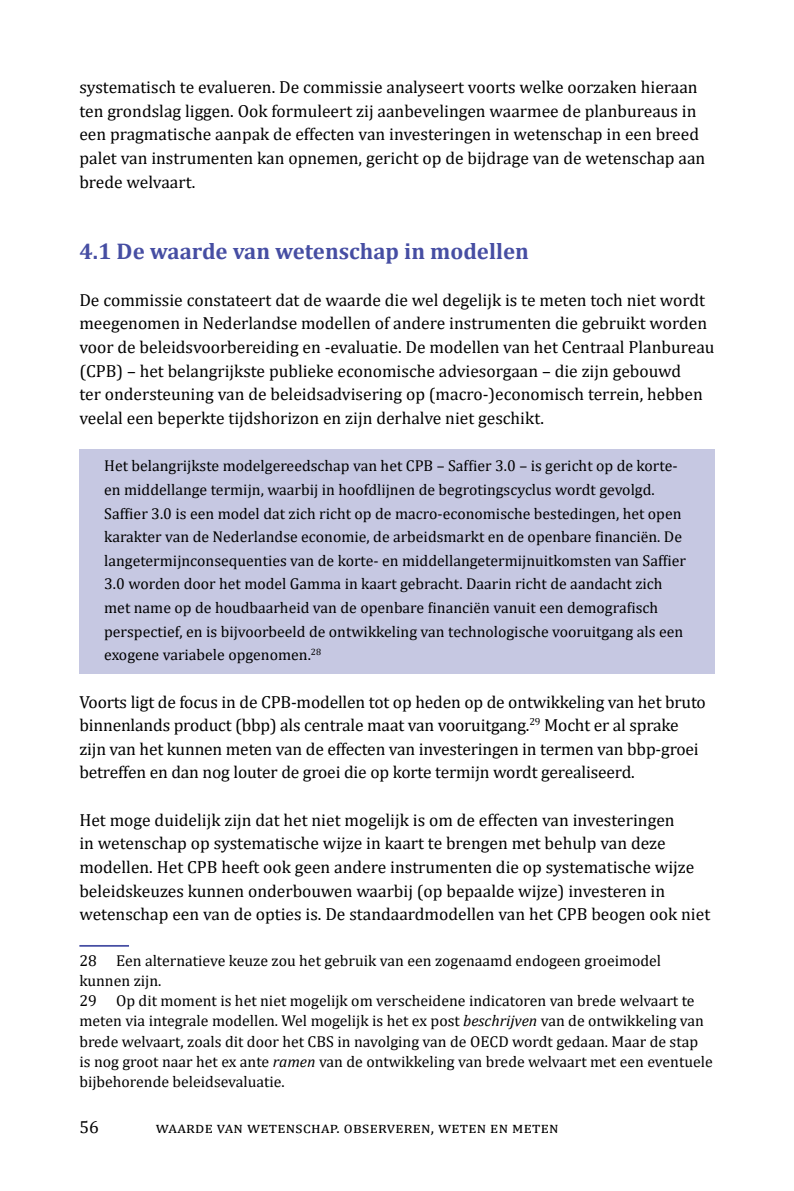
<style>
.page{position:relative;width:794px;height:1191px;background:#fff}
.page>*{position:absolute;margin:0;border:0;box-sizing:border-box;transform-origin:0 0}
.t1{font:700 22.75px "Cambria";color:#464ea3}
.t2{font:17.5px/23.6px "Cambria";color:#000}
.t3{font:15.75px/23.6px "Cambria";color:#000}
.t4{font:15.75px "Cambria";letter-spacing:.02em;color:#000}
.s1{font-style:italic}
</style>
<div class="page">
<div style="left:79px;top:449px;width:635px;height:224px;background:#c6c8e2"></div>
<hr style="left:79px;top:945px;width:50px;height:1px;background:#464ea3">
<p class="t2" style="left:79px;top:75px;width:627px">systematisch te evalueren. De commissie analyseert voorts welke oorzaken hieraan ten grondslag liggen. Ook formuleert zij aanbevelingen waarmee de planbureaus in een pragmatische aanpak de effecten van investeringen in wetenschap in een breed palet van instrumenten kan opnemen, gericht op de bijdrage van de wetenschap aan brede welvaart.</p>
<h1 class="t1" style="left:79px;top:235px;width:451px">4.1 De waarde van wetenschap in modellen</h1>
<p class="t2" style="left:79px;top:288px;width:636px">De commissie constateert dat de waarde die wel degelijk is te meten toch niet wordt meegenomen in Nederlandse modellen of andere instrumenten die gebruikt worden voor de beleidsvoorbereiding en -evaluatie. De modellen van het Centraal Planbureau (CPB) – het belangrijkste publieke economische adviesorgaan – die zijn gebouwd<br>ter ondersteuning van de beleidsadvisering op (macro-)economisch terrein, hebben veelal een beperkte tijdshorizon en zijn derhalve niet geschikt.</p>
<p class="t3" style="left:104px;top:454px;width:583px">Het belangrijkste modelgereedschap van het CPB – Saffier 3.0 – is gericht op de korte&shy;en middellange termijn, waarbij in hoofdlijnen de begrotingscyclus wordt gevolgd.<br>Saffier 3.0 is een model dat zich richt op de macro-economische bestedingen, het open karakter van de Nederlandse economie, de arbeidsmarkt en de openbare financiën. De langetermijnconsequenties van de korte- en middellangetermijnuitkomsten van Saffier 3.0 worden door het model Gamma in kaart gebracht. Daarin richt de aandacht zich met name op de houdbaarheid van de openbare financiën vanuit een demografisch perspectief, en is bijvoorbeeld de ontwikkeling van technologische vooruitgang als een exogene variabele opgenomen.<sup>28</sup></p>
<p class="t2" style="left:79px;top:689px;width:628px">Voorts ligt de focus in de CPB-modellen tot op heden op de ontwikkeling van het bruto binnenlands product (bbp) als centrale maat van vooruitgang.<sup>29</sup> Mocht er al sprake zijn van het kunnen meten van de effecten van investeringen in termen van bbp-groei betreffen en dan nog louter de groei die op korte termijn wordt gerealiseerd.</p>
<p class="t2" style="left:79px;top:808px;width:632px">Het moge duidelijk zijn dat het niet mogelijk is om de effecten van investeringen<br>in wetenschap op systematische wijze in kaart te brengen met behulp van deze modellen. Het CPB heeft ook geen andere instrumenten die op systematische wijze beleidskeuzes kunnen onderbouwen waarbij (op bepaalde wijze) investeren in wetenschap een van de opties is. De standaardmodellen van het CPB beogen ook niet</p>
<p class="t3" style="left:79px;top:950px;width:635px;line-height:20.1px">28 Een alternatieve keuze zou het gebruik van een zogenaamd endogeen groeimodel kunnen zijn.<br>29 Op dit moment is het niet mogelijk om verscheidene indicatoren van brede welvaart te meten via integrale modellen. Wel mogelijk is het ex post <span class="s1">beschrijven</span> van de ontwikkeling van brede welvaart, zoals dit door het CBS in navolging van de OECD wordt gedaan. Maar de stap is nog groot naar het ex ante <span class="s1">ramen</span> van de ontwikkeling van brede welvaart met een eventuele bijbehorende beleidsevaluatie.</p>
<p class="t2" style="left:79px;top:1115px;width:21px">56</p>
<p class="t4" style="left:156px;top:1118px;width:404px">waarde van wetenschap. observeren, weten en meten</p>
</div>
